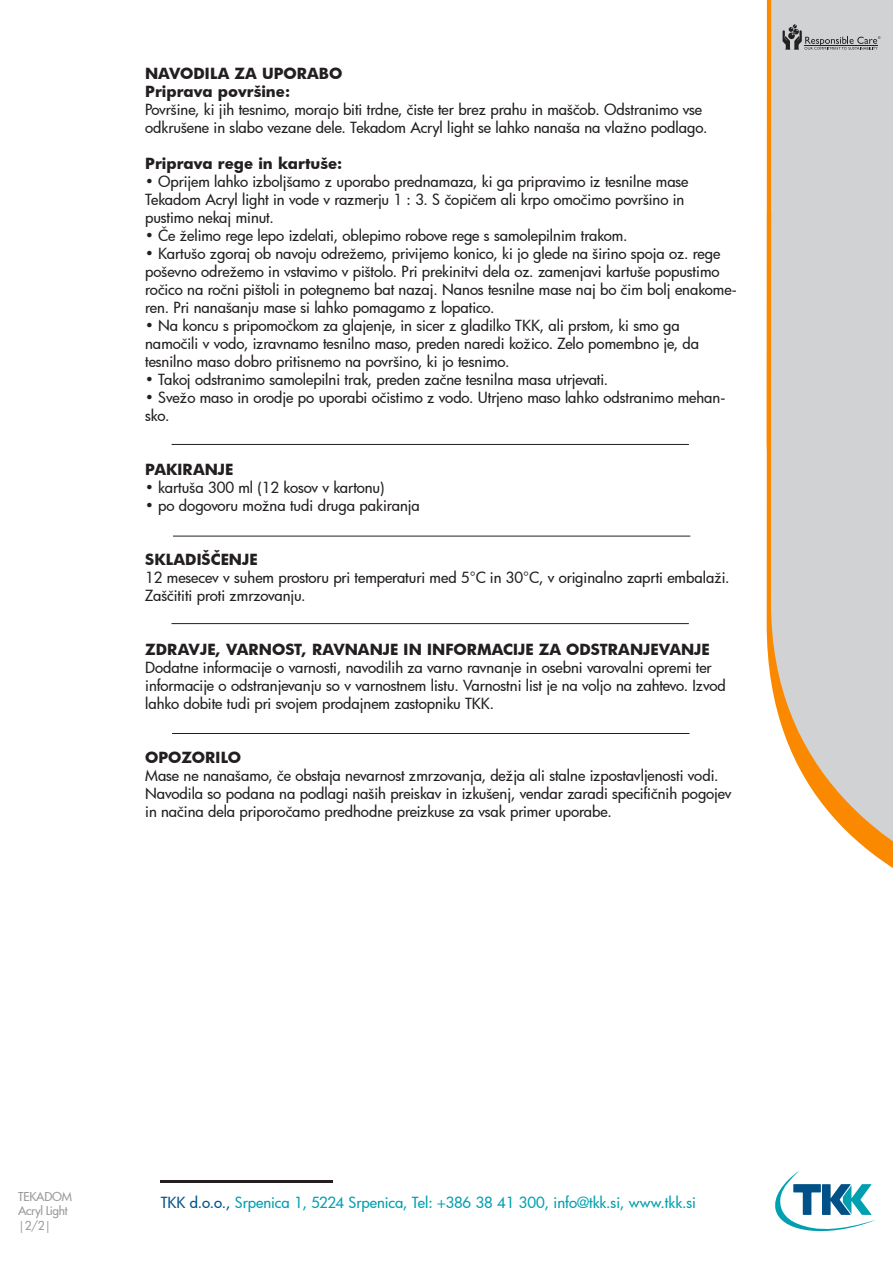
<style>
.page{position:relative;width:893px;height:1263px;background:#fff}
.page>*{position:absolute;margin:0;border:0;box-sizing:border-box;transform-origin:0 0}
.t1{font:500 15px/18px "Futura";letter-spacing:-.005em;color:#231f20}
.t2{font:700 15px/18px "Futura";color:#231f20}
.t3{font:500 15px "Futura";color:#00a0b0}
.t4{font:500 12px/14.4px "Futura";letter-spacing:-.03em;color:#97999c}
.s1{color:#005187}
</style>
<div class="page">
<div style="left:771px;top:0;width:122px;height:212px;background:#d1d2d4"></div>
<svg style="left:782px;top:24px;width:98px;height:26px;background:#abacad"></svg>
<svg style="left:775px;top:1171px;width:101px;height:61px"></svg>
<hr style="left:161px;top:1180px;width:172px;height:2px;background:#231f20">
<hr style="left:767px;top:212px;width:4px;height:468px;background:#fa8900">
<svg style="left:771px;top:212px;width:122px;height:656px;background:#d7d2cd"></svg>
<hr style="left:171px;top:623px;width:518px;height:1px;background:#231f20">
<hr style="left:172px;top:444px;width:517px;height:1px;background:#231f20">
<hr style="left:172px;top:733px;width:517px;height:1px;background:#231f20">
<hr style="left:173px;top:536px;width:517px;height:1px;background:#231f20">
<p class="t2" style="left:145px;top:64px;width:199px">NAVODILA ZA UPORABO<br>Priprava površine:</p>
<p class="t1" style="left:145px;top:100px;width:564px">Površine, ki jih tesnimo, morajo biti trdne, čiste ter brez prahu in maščob. Odstranimo vse odkrušene in slabo vezane dele. Tekadom Acryl light se lahko nanaša na vlažno podlago.</p>
<p class="t2" style="left:145px;top:154px;width:199px">Priprava rege in kartuše:</p>
<p class="t1" style="left:145px;top:172px;width:545px">• Oprijem lahko izboljšamo z uporabo prednamaza, ki ga pripravimo iz tesnilne mase<br>Tekadom Acryl light in vode v razmerju 1 : 3. S čopičem ali krpo omočimo površino in pustimo nekaj minut.</p>
<p class="t1" style="left:145px;top:226px;width:484px">• Če želimo rege lepo izdelati, oblepimo robove rege s samolepilnim trakom.</p>
<p class="t1" style="left:145px;top:244px;width:593px">• Kartušo zgoraj ob navoju odrežemo, privijemo konico, ki jo glede na širino spoja oz. rege poševno odrežemo in vstavimo v pištolo. Pri prekinitvi dela oz. zamenjavi kartuše popustimo ročico na ročni pištoli in potegnemo bat nazaj. Nanos tesnilne mase naj bo čim bolj enakome&shy;ren. Pri nanašanju mase si lahko pomagamo z lopatico.</p>
<p class="t1" style="left:145px;top:316px;width:555px">• Na koncu s pripomočkom za glajenje, in sicer z gladilko TKK, ali prstom, ki smo ga namočili v vodo, izravnamo tesnilno maso, preden naredi kožico. Zelo pomembno je, da tesnilno maso dobro pritisnemo na površino, ki jo tesnimo.</p>
<p class="t1" style="left:145px;top:370px;width:464px">• Takoj odstranimo samolepilni trak, preden začne tesnilna masa utrjevati.</p>
<p class="t1" style="left:145px;top:388px;width:582px">• Svežo maso in orodje po uporabi očistimo z vodo. Utrjeno maso lahko odstranimo mehan&shy;sko.</p>
<p class="t2" style="left:145px;top:460px;width:90px">PAKIRANJE</p>
<p class="t1" style="left:145px;top:478px;width:241px">• kartuša 300 ml (12 kosov v kartonu)</p>
<p class="t1" style="left:145px;top:496px;width:276px">• po dogovoru možna tudi druga pakiranja</p>
<p class="t2" style="left:145px;top:550px;width:114px">SKLADIŠČENJE</p>
<p class="t1" style="left:145px;top:568px;width:586px">12 mesecev v suhem prostoru pri temperaturi med 5°C in 30°C, v originalno zaprti embalaži.<br>Zaščititi proti zmrzovanju.</p>
<p class="t2" style="left:145px;top:640px;width:566px">ZDRAVJE, VARNOST, RAVNANJE IN INFORMACIJE ZA ODSTRANJEVANJE</p>
<p class="t1" style="left:145px;top:658px;width:582px">Dodatne informacije o varnosti, navodilih za varno ravnanje in osebni varovalni opremi ter informacije o odstranjevanju so v varnostnem listu. Varnostni list je na voljo na zahtevo. Izvod lahko dobite tudi pri svojem prodajnem zastopniku TKK.</p>
<p class="t2" style="left:145px;top:748px;width:97px">OPOZORILO</p>
<p class="t1" style="left:145px;top:766px;width:588px">Mase ne nanašamo, če obstaja nevarnost zmrzovanja, dežja ali stalne izpostavljenosti vodi.<br>Navodila so podana na podlagi naših preiskav in izkušenj, vendar zaradi specifičnih pogojev in načina dela priporočamo predhodne preizkuse za vsak primer uporabe.</p>
<p class="t4" style="left:18px;top:1189px;width:55px">TEKADOM<br>Acryl Light |2/2|</p>
<p class="t3" style="left:161px;top:1193px;width:537px"><span class="s1">TKK d.o.o.,</span> Srpenica 1, 5224 Srpenica, Tel: +386 38 41 300, info@tkk.si, www.tkk.si</p>
</div>
